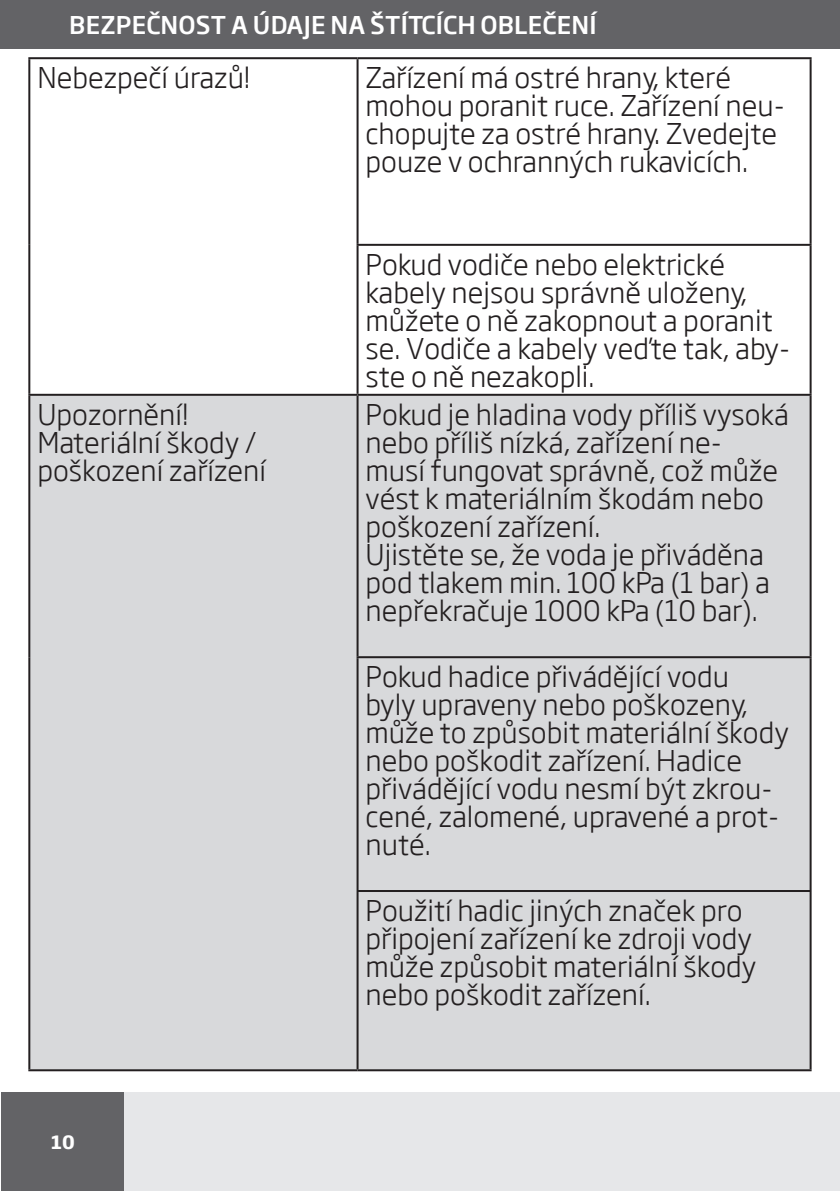
<style>
.page{position:relative;width:840px;height:1191px;background:#fff}
.page>*{position:absolute;margin:0;border:0;box-sizing:border-box;transform-origin:0 0}
.instrukcja-okladka{font:300 28px/28px "Soho Gothic Pro";color:#231f20}
.rozdzial{font:500 24px "Soho Gothic Pro";letter-spacing:.005em;color:#fff}
.t1{font:700 18px "Soho Gothic Pro";color:#fff}
</style>
<div class="page">
<div style="left:1px;top:1092px;width:124px;height:99px;background:#636366"></div>
<div style="left:125px;top:1092px;width:714px;height:99px;background:#e6e7e9"></div>
<div style="left:0;top:0;width:839px;height:49px;background:#636366"></div>
<svg style="left:30px;top:59px;width:779px;height:335px"></svg>
<div style="left:30px;top:396px;width:779px;height:673px;background:#d8d9db"></div>
<hr style="left:28px;top:57px;width:329px;height:2px;background:#231f20">
<hr style="left:28px;top:59px;width:2px;height:186px;background:#231f20">
<hr style="left:357px;top:57px;width:454px;height:2px;background:#231f20">
<hr style="left:356px;top:59px;width:2px;height:185px;background:#231f20">
<hr style="left:809px;top:59px;width:2px;height:185px;background:#231f20">
<hr style="left:28px;top:245px;width:2px;height:149px;background:#231f20">
<hr style="left:356px;top:244px;width:455px;height:2px;background:#231f20">
<hr style="left:356px;top:246px;width:2px;height:148px;background:#231f20">
<hr style="left:809px;top:246px;width:2px;height:148px;background:#231f20">
<hr style="left:28px;top:394px;width:329px;height:2px;background:#231f20">
<hr style="left:28px;top:396px;width:2px;height:261px;background:#231f20">
<hr style="left:357px;top:394px;width:454px;height:2px;background:#231f20">
<hr style="left:356px;top:396px;width:2px;height:260px;background:#231f20">
<hr style="left:809px;top:396px;width:2px;height:260px;background:#231f20">
<hr style="left:28px;top:657px;width:2px;height:234px;background:#231f20">
<hr style="left:356px;top:656px;width:455px;height:2px;background:#231f20">
<hr style="left:356px;top:658px;width:2px;height:232px;background:#231f20">
<hr style="left:809px;top:658px;width:2px;height:232px;background:#231f20">
<hr style="left:28px;top:891px;width:2px;height:178px;background:#231f20">
<hr style="left:356px;top:890px;width:455px;height:2px;background:#231f20">
<hr style="left:356px;top:892px;width:2px;height:177px;background:#231f20">
<hr style="left:809px;top:892px;width:2px;height:177px;background:#231f20">
<hr style="left:28px;top:1069px;width:329px;height:2px;background:#231f20">
<hr style="left:357px;top:1069px;width:454px;height:2px;background:#231f20">
<p class="rozdzial" style="left:69px;top:6px;width:528px">BEZPEČNOST A ÚDAJE NA ŠTÍTCÍCH OBLEČENÍ</p>
<p class="instrukcja-okladka" style="left:37px;top:62px;width:214px">Nebezpečí úrazů!</p>
<p class="instrukcja-okladka" style="left:365px;top:62px;width:420px">Zařízení má ostré hrany, které mohou poranit ruce. Zařízení neu&shy;chopujte za ostré hrany. Zvedejte pouze v ochranných rukavicích.</p>
<p class="instrukcja-okladka" style="left:37px;top:399px;width:153px">Upozornění!</p>
<p class="instrukcja-okladka" style="left:37px;top:427px;width:220px">Materiální škody /</p>
<p class="instrukcja-okladka" style="left:37px;top:455px;width:230px">poškození zařízení</p>
<p class="t1" style="left:51px;top:1127px;width:25px">10</p>
<p class="instrukcja-okladka" style="left:365px;top:249px;width:426px">Pokud vodiče nebo elektrické kabely nejsou správně uloženy, můžete o ně zakopnout a poranit se. Vodiče a kabely veďte tak, aby&shy;ste o ně nezakopli.</p>
<p class="instrukcja-okladka" style="left:365px;top:399px;width:425px">Pokud je hladina vody příliš vysoká nebo příliš nízká, zařízení ne-<br>musí fungovat správně, což může vést k materiálním škodám nebo poškození zařízení.</p>
<p class="instrukcja-okladka" style="left:365px;top:539px;width:406px">Ujistěte se, že voda je přiváděna pod tlakem min. 100 kPa (1 bar) a nepřekračuje 1000 kPa (10 bar).</p>
<p class="instrukcja-okladka" style="left:365px;top:661px;width:424px">Pokud hadice přivádějící vodu<br>byly upraveny nebo poškozeny, může to způsobit materiální škody nebo poškodit zařízení. Hadice přivádějící vodu nesmí být zkrou&shy;cené, zalomené, upravené a prot&shy;nuté.</p>
<p class="instrukcja-okladka" style="left:365px;top:895px;width:392px">Použití hadic jiných značek pro připojení zařízení ke zdroji vody může způsobit materiální škody nebo poškodit zařízení.</p>
</div>
